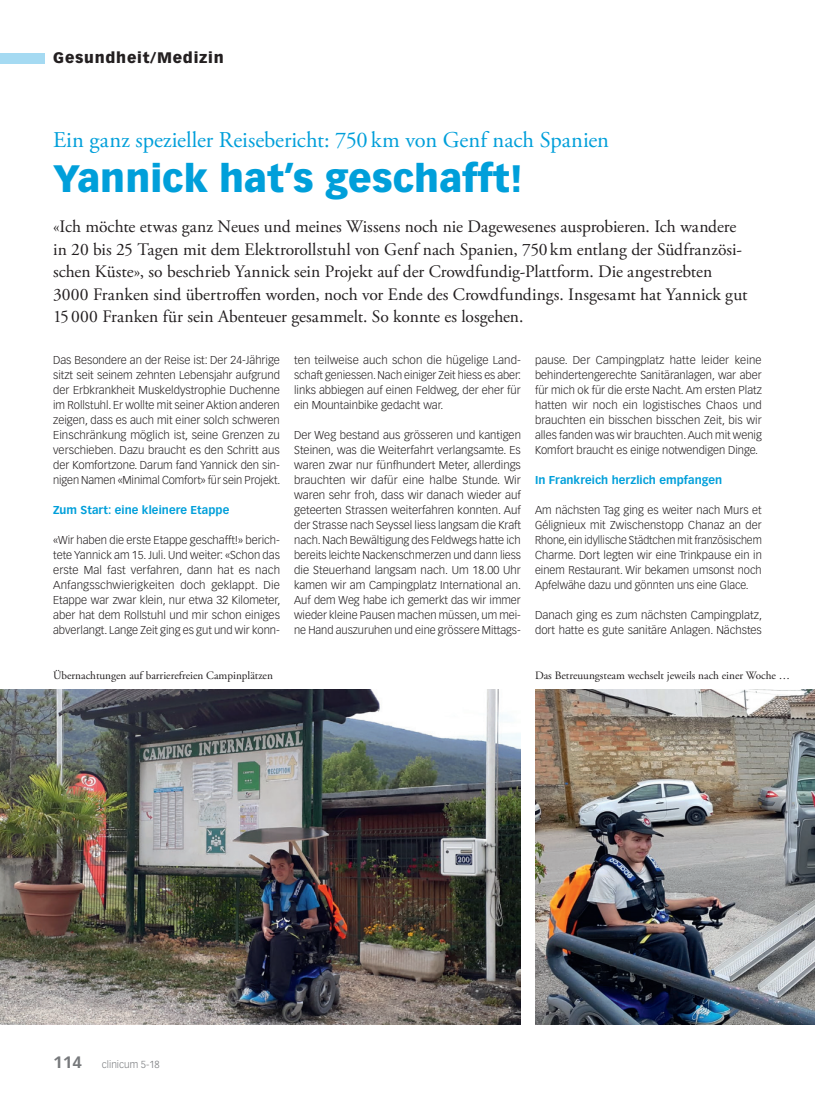
<style>
.page{position:relative;width:815px;height:1099px;background:#fff}
.page>*{position:absolute;margin:0;border:0;box-sizing:border-box;transform-origin:0 0}
.Titel_GM{font:900 37.5px "Vectora LT Std";color:#009fda}
.Obertitel_GM{font:22.5px "Adobe Garamond Pro";color:#009fda}
.Lead{font:17.5px/22.5px "Adobe Garamond Pro";color:#231f20}
.t1{font:900 15px "Vectora LT Std";letter-spacing:.05em;color:#231f20}
.Lauftext{font:300 11.25px/15px "Vectora LT Std";color:#231f20;text-align:justify}
.Legende{font:11.25px "Adobe Garamond Pro";color:#231f20}
.ZT_GM{font:700 11.25px "Vectora LT Std";letter-spacing:.005em;color:#009fda}
.t2{font:300 10px "Vectora LT Std";color:#76787b}
.s1{font-weight:700;font-size:16.25px}
</style>
<div class="page">
<div style="left:0;top:53px;width:45px;height:10px;background:#a5daf2"></div>
<img style="left:0;top:690px;width:521px;height:334px">
<img style="left:535px;top:690px;width:280px;height:334px">
<h3 class="t1" style="left:53px;top:49px;width:172px">Gesundheit/Medizin</h3>
<p class="Obertitel_GM" style="left:53px;top:126px;width:557px">Ein ganz spezieller Reisebericht: 750km von Genf nach Spanien</p>
<p class="Titel_GM" style="left:53px;top:155px;width:472px">Yannick hat’s geschafft!</p>
<p class="Lead" style="left:53px;top:216px;width:696px">«Ich möchte etwas ganz Neues und meines Wissens noch nie Dagewesenes ausprobieren. Ich wandere in 20 bis 25 Tagen mit dem Elektrorollstuhl von Genf nach Spanien, 750km entlang der Südfranzösi&shy;schen Küste», so beschrieb Yannick sein Projekt auf der Crowdfundig-Plattform. Die angestrebten 3000 Franken sind übertroffen worden, noch vor Ende des Crowdfundings. Insgesamt hat Yannick gut 15000 Franken für sein Abenteuer gesammelt. So konnte es losgehen.</p>
<p class="Lauftext" style="left:53px;top:353px;width:229px">Das Besondere an der Reise ist: Der 24-Jährige sitzt seit seinem zehnten Lebensjahr aufgrund der Erbkrankheit Muskeldystrophie Duchenne im Rollstuhl. Er wollte mit seiner Aktion anderen zeigen, dass es auch mit einer solch schweren Einschränkung möglich ist, seine Grenzen zu verschieben. Dazu braucht es den Schritt aus der Komfortzone. Darum fand Yannick den sin&shy;nigen Namen «Minimal Comfort» für sein Projekt.</p>
<p class="ZT_GM" style="left:53px;top:503px;width:178px">Zum Start: eine kleinere Etappe</p>
<p class="Lauftext" style="left:53px;top:533px;width:229px">«Wir haben die erste Etappe geschafft!» berich&shy;tete Yannick am 15. Juli. Und weiter: «Schon das erste Mal fast verfahren, dann hat es nach Anfangsschwierigkeiten doch geklappt. Die Etappe war zwar klein, nur etwa 32 Kilometer, aber hat dem Rollstuhl und mir schon einiges abverlangt. Lange Zeit ging es gut und wir konn-</p>
<p class="Lauftext" style="left:294px;top:353px;width:229px">ten teilweise auch schon die hügelige Land&shy;schaft geniessen. Nach einiger Zeit hiess es aber: links abbiegen auf einen Feldweg, der eher für ein Mountainbike gedacht war.</p>
<p class="Lauftext" style="left:294px;top:428px;width:228px">Der Weg bestand aus grösseren und kantigen Steinen, was die Weiterfahrt verlangsamte. Es waren zwar nur fünfhundert Meter, allerdings brauchten wir dafür eine halbe Stunde. Wir waren sehr froh, dass wir danach wieder auf geteerten Strassen weiterfahren konnten. Auf der Strasse nach Seyssel liess langsam die Kraft nach. Nach Bewältigung des Feldwegs hatte ich bereits leichte Nackenschmerzen und dann liess die Steuerhand langsam nach. Um 18.00 Uhr kamen wir am Campingplatz International an.<br>Auf dem Weg habe ich gemerkt das wir immer wieder kleine Pausen machen müssen, um mei&shy;ne Hand auszuruhen und eine grössere Mittags-</p>
<p class="Lauftext" style="left:535px;top:353px;width:228px">pause. Der Campingplatz hatte leider keine behindertengerechte Sanitäranlagen, war aber für mich ok für die erste Nacht. Am ersten Platz hatten wir noch ein logistisches Chaos und brauchten ein bisschen bisschen Zeit, bis wir alles fanden was wir brauchten. Auch mit wenig Komfort braucht es einige notwendigen Dinge.</p>
<p class="ZT_GM" style="left:535px;top:473px;width:189px">In Frankreich herzlich empfangen</p>
<p class="Lauftext" style="left:535px;top:503px;width:228px">Am nächsten Tag ging es weiter nach Murs et Gélignieux mit Zwischenstopp Chanaz an der Rhone, ein idyllische Städtchen mit französischem Charme. Dort legten wir eine Trinkpause ein in einem Restaurant. Wir bekamen umsonst noch Apfelwähe dazu und gönnten uns eine Glace.</p>
<p class="Lauftext" style="left:535px;top:608px;width:229px">Danach ging es zum nächsten Campingplatz, dort hatte es gute sanitäre Anlagen. Nächstes</p>
<p class="Legende" style="left:53px;top:669px;width:221px">Übernachtungen auf barrierefreien Campinplätzen</p>
<p class="Legende" style="left:535px;top:669px;width:257px">Das Betreuungsteam wechselt jeweils nach einer Woche …</p>
<p class="t2" style="left:53px;top:1058px;width:108px"><span class="s1">114</span> clinicum 5-18</p>
</div>
